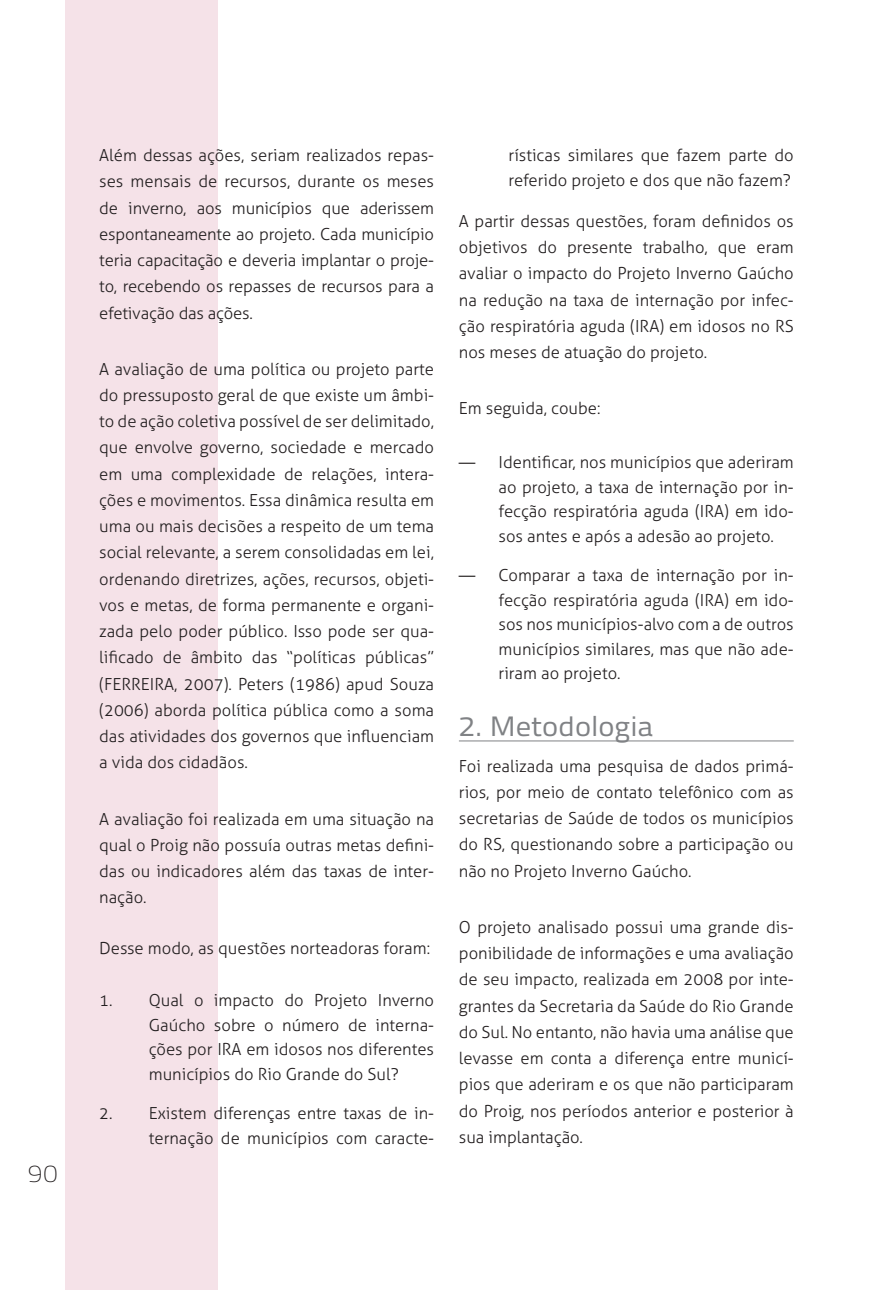
<style>
.page{position:relative;width:893px;height:1290px;background:#fff}
.page>*{position:absolute;margin:0;border:0;box-sizing:border-box;transform-origin:0 0}
.t1{font:28px "Titillium Text 15 L 400 wt";color:#808285;scale:1.09 1}
.t2{font:24.5px "Titillium Text 15 L 1 wt";color:#231f20;scale:1.09 1}
.t3{font:300 16.62px/26.2px "Aller";color:#231f20;text-align:justify}
</style>
<div class="page">
<div style="left:65px;top:0;width:152px;height:1290px;background:#f5e2e8"></div>
<hr style="left:459px;top:740px;width:335px;height:1px;background:#808285">
<h2 class="t2" style="left:28px;top:1159px;width:29px">90</h2>
<p class="t3" style="left:99px;top:142px;width:336px">Além dessas ações, seriam realizados repas&shy;ses mensais de recursos, durante os meses de inverno, aos municípios que aderissem espontaneamente ao projeto. Cada município teria capacitação e deveria implantar o proje&shy;to, recebendo os repasses de recursos para a efetivação das ações.</p>
<p class="t3" style="left:99px;top:356px;width:336px">A avaliação de uma política ou projeto parte do pressuposto geral de que existe um âmbi&shy;to de ação coletiva possível de ser delimitado, que envolve governo, sociedade e mercado em uma complexidade de relações, intera&shy;ções e movimentos. Essa dinâmica resulta em uma ou mais decisões a respeito de um tema social relevante, a serem consolidadas em lei, ordenando diretrizes, ações, recursos, objeti&shy;vos e metas, de forma permanente e organi&shy;zada pelo poder público. Isso pode ser qua&shy;lificado de âmbito das “políticas públicas” (FERREIRA, 2007). Peters (1986) apud Souza (2006) aborda política pública como a soma das atividades dos governos que influenciam a vida dos cidadãos.</p>
<p class="t3" style="left:99px;top:805px;width:336px">A avaliação foi realizada em uma situação na qual o Proig não possuía outras metas defini&shy;das ou indicadores além das taxas de inter&shy;nação.</p>
<p class="t3" style="left:99px;top:935px;width:332px">Desse modo, as questões norteadoras foram:</p>
<p class="t3" style="left:149px;top:988px;width:287px;line-height:24.5px;text-indent:-50px">1. Qual o impacto do Projeto Inverno Gaúcho sobre o número de interna&shy;ções por IRA em idosos nos diferentes municípios do Rio Grande do Sul?</p>
<p class="t3" style="left:99px;top:1101px;width:336px;line-height:24.5px;text-align:right">2. Existem diferenças entre taxas de in&shy;ternação de municípios com caracte-</p>
<p class="t3" style="left:508px;top:143px;width:287px;line-height:24.5px">rísticas similares que fazem parte do referido projeto e dos que não fazem?</p>
<p class="t3" style="left:459px;top:208px;width:336px">A partir dessas questões, foram definidos os objetivos do presente trabalho, que eram avaliar o impacto do Projeto Inverno Gaúcho na redução na taxa de internação por infec&shy;ção respiratória aguda (IRA) em idosos no RS nos meses de atuação do projeto.</p>
<p class="t3" style="left:459px;top:395px;width:143px">Em seguida, coube:</p>
<p class="t3" style="left:499px;top:450px;width:297px;line-height:24.5px;text-indent:-40px">— Identificar, nos municípios que aderiram ao projeto, a taxa de internação por in&shy;fecção respiratória aguda (IRA) em ido&shy;sos antes e após a adesão ao projeto.</p>
<p class="t3" style="left:499px;top:563px;width:297px;line-height:24.5px;text-indent:-40px">— Comparar a taxa de internação por in&shy;fecção respiratória aguda (IRA) em ido&shy;sos nos municípios-alvo com a de outros municípios similares, mas que não ade&shy;riram ao projeto.</p>
<h1 class="t1" style="left:459px;top:709px;width:180px">2. Metodologia</h1>
<p class="t3" style="left:459px;top:753px;width:336px">Foi realizada uma pesquisa de dados primá&shy;rios, por meio de contato telefônico com as secretarias de Saúde de todos os municípios do RS, questionando sobre a participação ou não no Projeto Inverno Gaúcho.</p>
<p class="t3" style="left:459px;top:914px;width:336px">O projeto analisado possui uma grande dis&shy;ponibilidade de informações e uma avaliação de seu impacto, realizada em 2008 por inte&shy;grantes da Secretaria da Saúde do Rio Grande do Sul. No entanto, não havia uma análise que levasse em conta a diferença entre municí&shy;pios que aderiram e os que não participaram do Proig, nos períodos anterior e posterior à sua implantação.</p>
</div>
